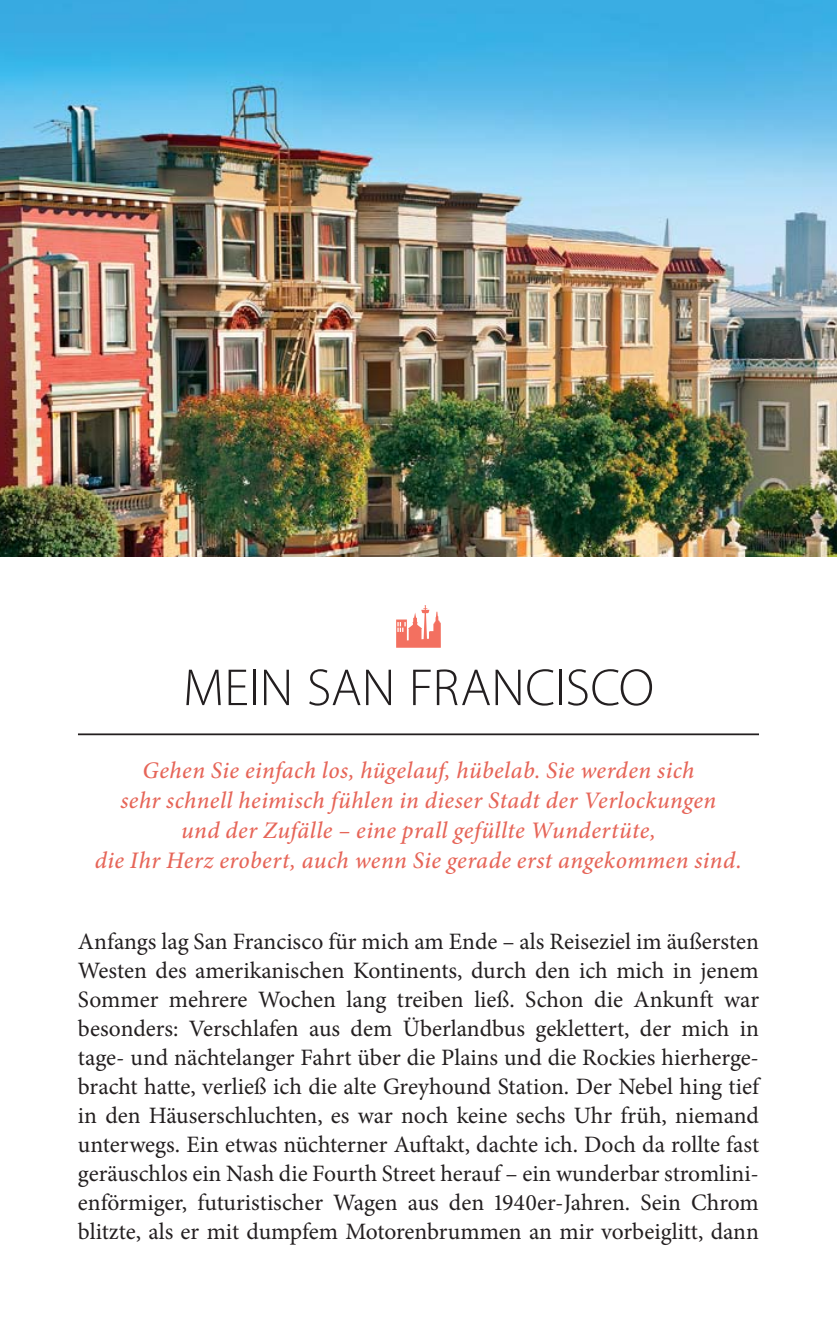
<style>
.page{position:relative;width:837px;height:1333px;background:#fff}
.page>*{position:absolute;margin:0;border:0;box-sizing:border-box;transform-origin:0 0}
.t1{font:300 52.5px "Myriad Pro";color:#231f20}
.t2{font:italic 500 23.75px/30px "Minion Pro";letter-spacing:.02em;color:#e66558;text-align:center}
.t3{font:23.5px/29px "Minion Pro";color:#231f20;text-align:justify}
</style>
<div class="page">
<img style="left:0;top:0;width:836px;height:556px">
<hr style="left:78px;top:733px;width:680px;height:2px;background:#231f20">
<svg style="left:396px;top:605px;width:44px;height:43px"></svg>
<h1 class="t1" style="left:183px;top:668px;width:472px">MEIN SAN FRANCISCO</h1>
<p class="t2" style="left:95px;top:757px;width:648px">Gehen Sie einfach los, hügelauf, hübelab. Sie werden sich<br>sehr schnell heimisch fühlen in dieser Stadt der Verlockungen<br>und der Zufälle – eine prall gefüllte Wundertüte,<br>die Ihr Herz erobert, auch wenn Sie gerade erst angekommen sind.</p>
<p class="t3" style="left:78px;top:929px;width:682px">Anfangs lag San Francisco für mich am Ende – als Reiseziel im äußersten Westen des amerikanischen Kontinents, durch den ich mich in jenem Sommer mehrere Wochen lang treiben ließ. Schon die Ankunft war besonders: Verschlafen aus dem Überlandbus geklettert, der mich in tage- und nächtelanger Fahrt über die Plains und die Rockies hierherge&shy;bracht hatte, verließ ich die alte Greyhound Station. Der Nebel hing tief in den Häuserschluchten, es war noch keine sechs Uhr früh, niemand unterwegs. Ein etwas nüchterner Auftakt, dachte ich. Doch da rollte fast geräuschlos ein Nash die Fourth Street herauf – ein wunderbar stromlini&shy;enförmiger, futuristischer Wagen aus den 1940er-Jahren. Sein Chrom blitzte, als er mit dumpfem Motorenbrummen an mir vorbeiglitt, dann</p>
</div>
